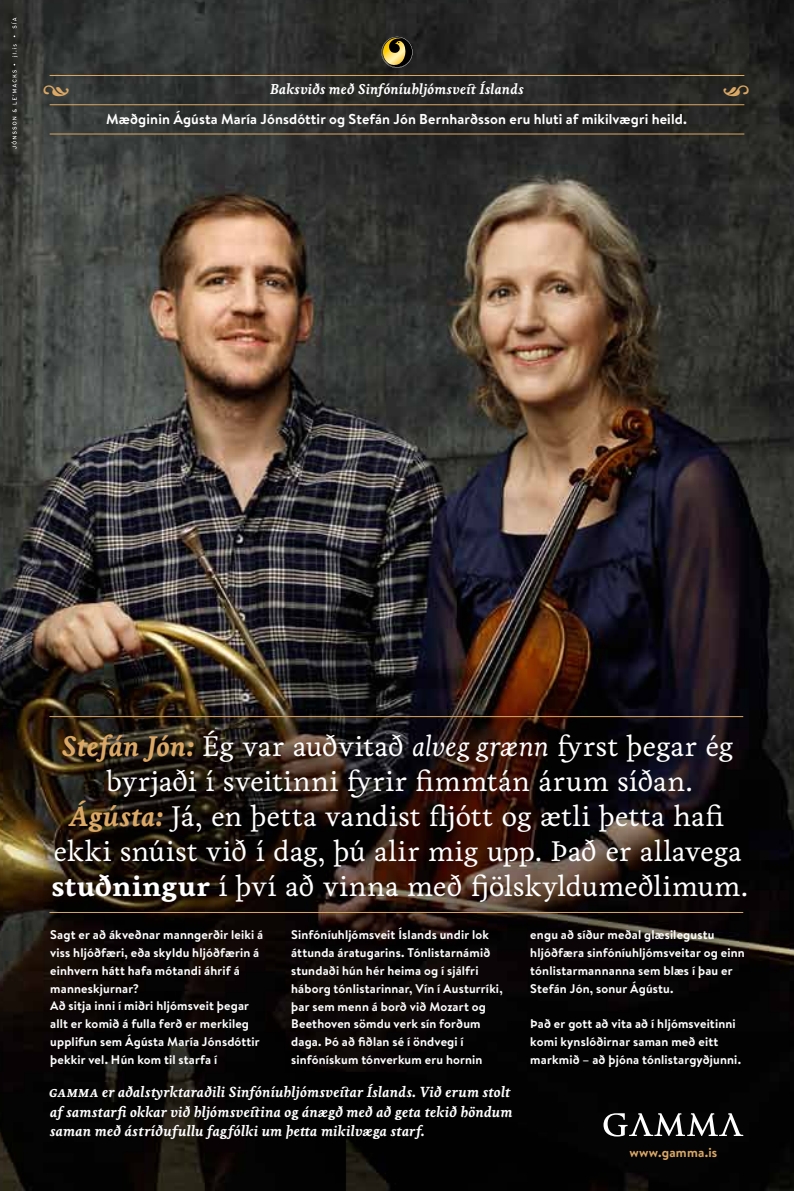
<style>
.page{position:relative;width:794px;height:1191px;background:#fff}
.page>*{position:absolute;margin:0;border:0;box-sizing:border-box;transform-origin:0 0}
.t1{font:29.05px/35px "Livory";color:#fff;text-align:center}
.t2{font:italic 700 15.05px/19.4px "Livory";letter-spacing:.005em;color:#fff}
.t3{font:italic 700 14.53px "Livory";letter-spacing:.005em;color:#fff}
.t4{font:700 14.35px "Brandon Text";letter-spacing:.01em;color:#fff}
.t5{font:700 13.12px "Brandon Text";letter-spacing:.015em;color:#dca865}
.t6{font:700 12.6px/17.8px "Brandon Text";letter-spacing:.015em;color:#fff}
.s1{font-weight:700;font-style:italic;color:#dca865}
.s2{font-style:italic}
.s3{font-weight:700}
</style>
<div class="page">
<img style="left:0;top:0;width:794px;height:1191px">
<hr style="left:50px;top:134px;width:694px;height:1px;background:#dca865">
<hr style="left:50px;top:104px;width:694px;height:1px;background:#dca865">
<hr style="left:50px;top:75px;width:694px;height:1px;background:#dca865">
<svg style="left:381px;top:37px;width:31px;height:31px"></svg>
<svg style="left:603px;top:1113px;width:140px;height:23px"></svg>
<svg style="left:11px;top:64px;width:6px;height:85px"></svg>
<svg style="left:12px;top:44px;width:6px;height:13px"></svg>
<svg style="left:11px;top:18px;width:6px;height:10px"></svg>
<hr style="left:49px;top:716px;width:694px;height:1px;background:#dca865">
<hr style="left:49px;top:912px;width:694px;height:1px;background:#dca865">
<svg style="left:44px;top:85px;width:25px;height:11px"></svg>
<svg style="left:723px;top:85px;width:25px;height:11px"></svg>
<p class="t3" style="left:270px;top:81px;width:255px">Baksviðs með Sinfóníuhljómsveit Íslands</p>
<p class="t4" style="left:106px;top:109px;width:582px">Mæðginin Ágústa María Jónsdóttir og Stefán Jón Bernharðsson eru hluti af mikilvægri heild.</p>
<p class="t1" style="left:52px;top:728px;width:698px"><span class="s1">Stefán Jón:</span> Ég var auðvitað <span class="s2">alveg grænn</span> fyrst þegar ég byrjaði í sveitinni fyrir fimmtán árum síðan.<br><span class="s1">Ágústa:</span> Já, en þetta vandist fljótt og ætli þetta hafi ekki snúist við í dag, þú alir mig upp. Það er allavega <span class="s3">stuðningur</span> í því að vinna með fjölskyldumeðlimum.</p>
<p class="t6" style="left:50px;top:925px;width:215px">Sagt er að ákveðnar manngerðir leiki á viss hljóðfæri, eða skyldu hljóðfærin á einhvern hátt hafa mótandi áhrif á manneskjurnar?<br>Að sitja inni í miðri hljómsveit þegar allt er komið á fulla ferð er merkileg upplifun sem Ágústa María Jónsdóttir þekkir vel. Hún kom til starfa í</p>
<p class="t6" style="left:291px;top:925px;width:213px">Sinfóníuhljómsveit Íslands undir lok áttunda áratugarins. Tónlistarnámið stundaði hún hér heima og í sjálfri háborg tónlistarinnar, Vín í Austurríki, þar sem menn á borð við Mozart og Beethoven sömdu verk sín forðum daga. Þó að fiðlan sé í öndvegi í sinfónískum tónverkum eru hornin</p>
<p class="t6" style="left:530px;top:925px;width:216px">engu að síður meðal glæsilegustu hljóðfæra sinfóníuhljómsveitar og einn tónlistarmannanna sem blæs í þau er Stefán Jón, sonur Ágústu.</p>
<p class="t6" style="left:530px;top:1015px;width:212px">Það er gott að vita að í hljómsveitinni komi kynslóðirnar saman með eitt markmið – að þjóna tónlistargyðjunni.</p>
<p class="t2" style="left:49px;top:1082px;width:465px">gamma er aðalstyrktaraðili Sinfóníuhljómsveitar Íslands. Við erum stolt af samstarfi okkar við hljómsveitina og ánægð með að geta tekið höndum saman með ástríðufullu fagfólki um þetta mikilvæga starf.</p>
<p class="t5" style="left:629px;top:1143px;width:89px">www.gamma.is</p>
</div>
